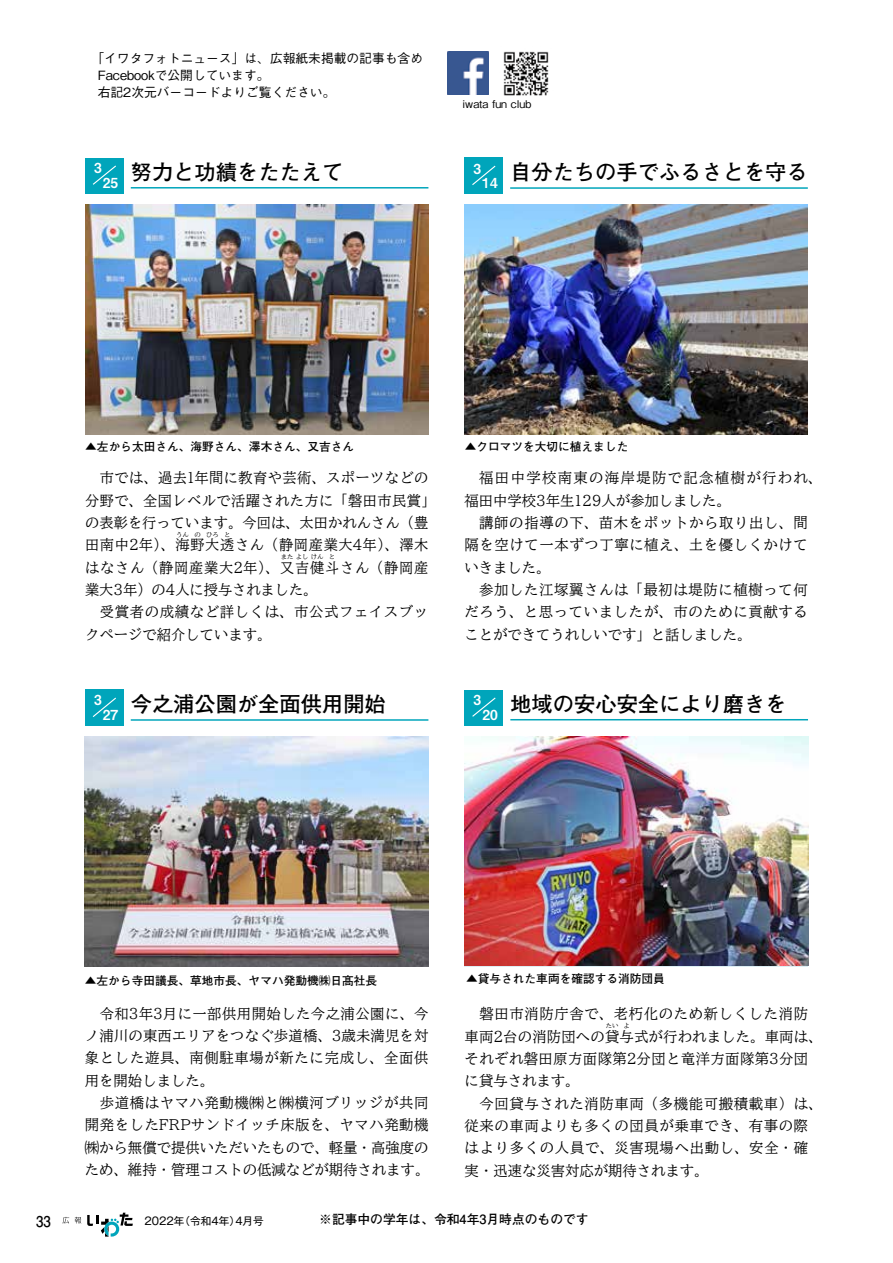
<style>
.page{position:relative;width:893px;height:1263px;background:#fff}
.page>*{position:absolute;margin:0;border:0;box-sizing:border-box;transform-origin:0 0}
.t1{font:700 21.3px "Futo Go B101 Pro";color:#000}
.t2{font:700 14.85px "Futo Go B101 Pro";color:#000;scale:.9 1}
.t3{font:14.4px/22.4px "BIZ UD Mincho Medium";letter-spacing:.04em;color:#000;text-align:justify}
.t4{font:14.4px/22.4px "BIZ UD Mincho Medium";letter-spacing:.095em;color:#000}
.t5{font:14.4px "BIZ UD Mincho Medium";color:#000}
.t6{font:13.8px "Midashi Go Pro MB31";color:#fff}
.t7{font:500 12.75px/17px "Gothic BBB Pro";color:#000}
.t8{font:700 12.75px "Futo Go B101 Pr 6 N";color:#000}
.t9{font:700 11.7px "Futo Go B101 Pro";color:#000}
.t10{font:10.65px "Gothic MB101 Pro";color:#000}
.t11{font:500 10.65px "Gothic BBB Pro";color:#000}
.t12{font:6.45px "BIZ UD Mincho Medium";color:#000}
.s1{font-family:"BIZ UDP Mincho Medium"}
</style>
<div class="page">
<svg style="left:62px;top:1217px;width:7px;height:6px"></svg>
<svg style="left:75px;top:1217px;width:6px;height:6px"></svg>
<svg style="left:87px;top:1213px;width:46px;height:23px"></svg>
<img style="left:85px;top:205px;width:343px;height:230px">
<img style="left:85px;top:736px;width:343px;height:231px">
<img style="left:464px;top:204px;width:344px;height:231px">
<img style="left:465px;top:736px;width:343px;height:229px">
<hr style="left:510px;top:187px;width:298px;height:2px;background:#00a5bb">
<div style="left:464px;top:158px;width:39px;height:36px;background:#00a5bb"></div>
<svg style="left:472px;top:165px;width:24px;height:20px"></svg>
<div style="left:464px;top:690px;width:39px;height:35px;background:#00a5bb"></div>
<svg style="left:472px;top:697px;width:24px;height:20px"></svg>
<hr style="left:510px;top:719px;width:298px;height:1px;background:#00a5bb">
<img style="left:503px;top:51px;width:46px;height:45px">
<img style="left:448px;top:52px;width:40px;height:43px">
<hr style="left:131px;top:719px;width:297px;height:2px;background:#00a5bb">
<div style="left:85px;top:690px;width:38px;height:36px;background:#00a5bb"></div>
<svg style="left:92px;top:697px;width:24px;height:20px"></svg>
<div style="left:85px;top:158px;width:38px;height:35px;background:#00a5bb"></div>
<svg style="left:92px;top:165px;width:24px;height:20px"></svg>
<hr style="left:131px;top:187px;width:297px;height:2px;background:#00a5bb">
<p class="t7" style="left:98px;top:48px;width:327px;text-indent:-6px">「イワタフォトニュース」は、広報紙未掲載の記事も含め<br>Facebookで公開しています。<br>右記2次元バーコードよりご覧ください。</p>
<p class="t6" style="left:94px;top:157px;width:9px">3</p>
<h1 class="t1" style="left:131px;top:155px;width:214px">努力と功績をたたえて</h1>
<p class="t6" style="left:103px;top:172px;width:17px">25</p>
<p class="t11" style="left:462px;top:96px;width:70px">iwata fun club</p>
<p class="t6" style="left:473px;top:157px;width:9px">3</p>
<h1 class="t1" style="left:510px;top:155px;width:299px">自分たちの手でふるさとを守る</h1>
<p class="t6" style="left:482px;top:172px;width:17px">14</p>
<p class="t9" style="left:85px;top:437px;width:270px">▲左から太田さん、海野さん、澤木さん、又吉さん</p>
<p class="t3" style="left:85px;top:467px;width:352px;text-align:center">市では、過去<span class="s1">1</span>年間に教育や芸術、スポーツなどの<br>分野で、全国レベルで活躍された方に「磐田市民賞「の表彰を行っています。今回は、太田かれんさん（豊田南中<span class="s1">2</span>年）、海野大透さん（静岡産業大<span class="s1">4</span>年）、澤木</p>
<p class="t12" style="left:176px;top:531px;width:14px">うん</p>
<p class="t12" style="left:194px;top:531px;width:8px">の</p>
<p class="t12" style="left:206px;top:531px;width:14px">ひろ</p>
<p class="t12" style="left:224px;top:531px;width:8px">と</p>
<p class="t3" style="left:85px;top:556px;width:345px">はなさん（静岡産業大<span class="s1">2</span>年）、又吉健斗さん（静岡産</p>
<p class="t12" style="left:281px;top:554px;width:44px">またよしけん</p>
<p class="t12" style="left:329px;top:554px;width:8px">と</p>
<p class="t5" style="left:85px;top:582px;width:234px">業大<span class="s1">3</span>年）の<span class="s1">4</span>人に授与されました。</p>
<p class="t3" style="left:100px;top:601px;width:330px">受賞者の成績など詳しくは、市公式フェイスブッ</p>
<p class="t5" style="left:85px;top:627px;width:188px">クページで紹介しています。</p>
<p class="t6" style="left:94px;top:689px;width:9px">3</p>
<p class="t6" style="left:103px;top:704px;width:17px">27</p>
<h1 class="t1" style="left:131px;top:687px;width:257px">今之浦公園が全面供用開始</h1>
<p class="t9" style="left:465px;top:437px;width:165px">▲クロマツを大切に植えました</p>
<p class="t4" style="left:464px;top:467px;width:359px;text-indent:15px">福田中学校南東の海岸堤防で記念植樹が行われ、福田中学校<span class="s1">3</span>年生<span class="s1">129</span>人が参加しました。</p>
<p class="t3" style="left:464px;top:511px;width:345px;text-indent:15px">講師の指導の下、苗木をポットから取り出し、間隔を空けて一本ずつ丁寧に植え、土を優しくかけていきました。</p>
<p class="t3" style="left:464px;top:578px;width:345px;text-indent:15px">参加した江塚翼さんは「最初は堤防に植樹って何だろう、と思っていましたが、市のために貢献することができてうれしいです」と話しました。</p>
<p class="t6" style="left:473px;top:689px;width:9px">3</p>
<p class="t6" style="left:482px;top:704px;width:17px">20</p>
<h1 class="t1" style="left:510px;top:687px;width:278px">地域の安心安全により磨きを</h1>
<p class="t2" style="left:36px;top:1209px;width:18px">33</p>
<p class="t9" style="left:85px;top:971px;width:294px">▲左から寺田議長、草地市長、ヤマハ発動機㈱日髙社長</p>
<p class="t3" style="left:85px;top:1002px;width:345px;text-indent:15px">令和<span class="s1">3</span>年<span class="s1">3</span>月に一部供用開始した今之浦公園に、今ノ浦川の東西エリアをつなぐ歩道橋、<span class="s1">3</span>歳未満児を対象とした遊具、南側駐車場が新たに完成し、全面供用を開始しました。</p>
<p class="t3" style="left:85px;top:1091px;width:346px;text-indent:15px">歩道橋はヤマハ発動機㈱と㈱横河ブリッジが共同開発をした<span class="s1">FRP</span>サンドイッチ床版を、ヤマハ発動機㈱から無償で提供いただいたもので、軽量・高強度のため、維持・管理コストの低減などが期待されます。</p>
<p class="t9" style="left:466px;top:969px;width:200px">▲貸与された車両を確認する消防団員</p>
<p class="t3" style="left:465px;top:1003px;width:359px;text-align:center">磐田市消防庁舎で、老朽化のため新しくした消防<br>車両<span class="s1">2</span>台の消防団への貸与式が行われました。車両は、</p>
<p class="t12" style="left:606px;top:1023px;width:14px">たい</p>
<p class="t12" style="left:623px;top:1023px;width:8px">よ</p>
<p class="t3" style="left:465px;top:1047px;width:345px">それぞれ磐田原方面隊第<span class="s1">2</span>分団と竜洋方面隊第<span class="s1">3</span>分団に貸与されます。</p>
<p class="t3" style="left:465px;top:1092px;width:359px;text-align:left;text-indent:15px">今回貸与された消防車両（多機能可搬積載車）は、従来の車両よりも多くの団員が乗車でき、有事の際はより多くの人員で、災害現場へ出動し、安全・確実・迅速な災害対応が期待されます。</p>
<p class="t10" style="left:145px;top:1212px;width:121px">2022 （年令和4年 4）月号</p>
<p class="t8" style="left:319px;top:1209px;width:271px">※記事中の学年は、令和年4 3月時点のものです</p>
</div>
